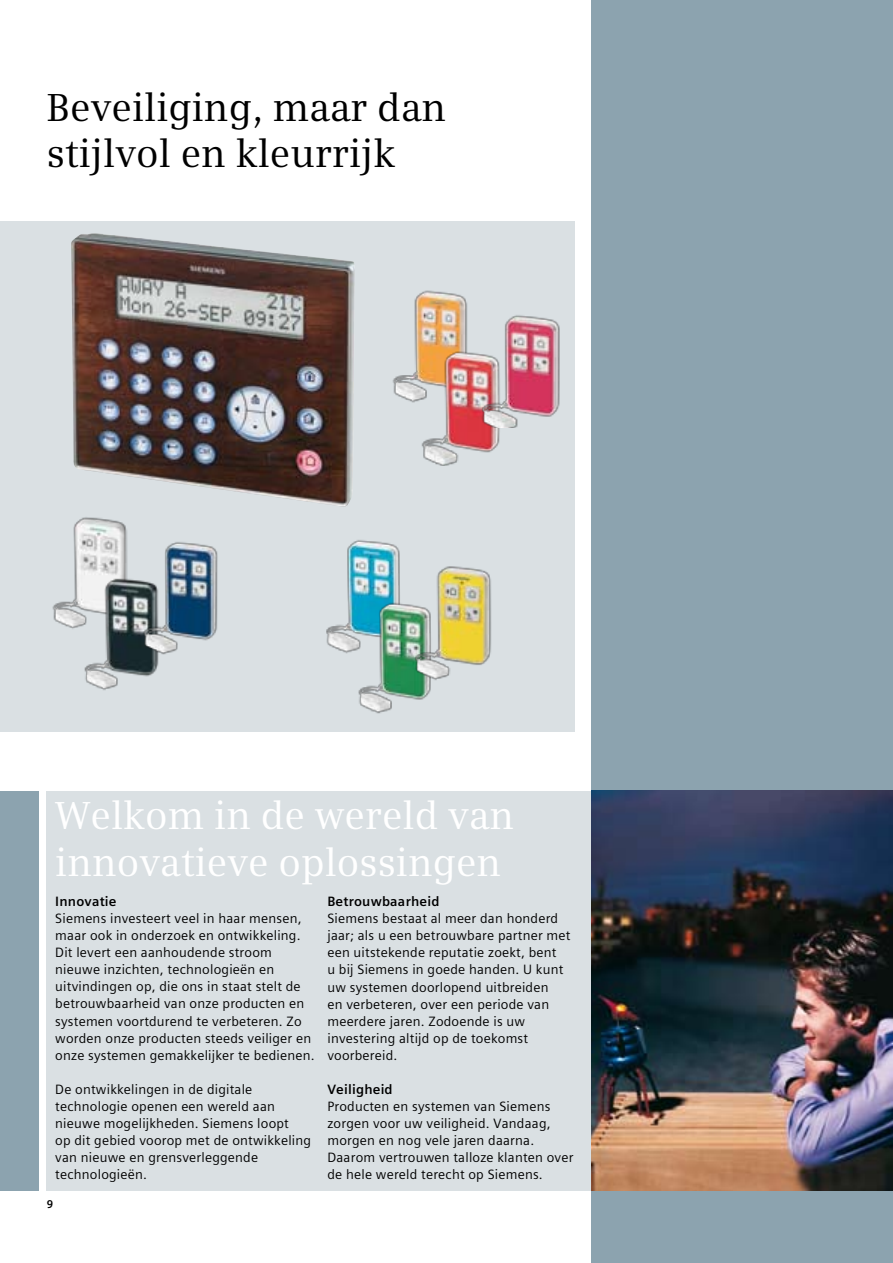
<style>
.page{position:relative;width:893px;height:1263px;background:#fff}
.page>*{position:absolute;margin:0;border:0;box-sizing:border-box;transform-origin:0 0}
.t1{font:39px/46.8px "Siemens Serif";color:#fff}
.t2{font:39px/46.8px "Siemens Serif";color:#000}
.t3{font:13.5px/17px "Siemens Sans";letter-spacing:.015em;color:#000}
.t4{font:700 13.5px "Siemens Sans";letter-spacing:.015em;color:#000}
.t5{font:700 11.25px "Siemens Sans";color:#000}
</style>
<div class="page">
<div style="left:0;top:221px;width:574px;height:510px;background:#dae0e3"></div>
<div style="left:591px;top:0;width:302px;height:1263px;background:#8ca3af"></div>
<img style="left:591px;top:791px;width:302px;height:400px">
<div style="left:47px;top:791px;width:544px;height:400px;background:#dae0e3"></div>
<div style="left:0;top:791px;width:38px;height:400px;background:#8ca3af"></div>
<img style="left:71px;top:233px;width:284px;height:274px">
<img style="left:52px;top:517px;width:76px;height:112px">
<img style="left:79px;top:576px;width:80px;height:114px">
<img style="left:141px;top:542px;width:77px;height:113px">
<img style="left:326px;top:540px;width:74px;height:114px">
<img style="left:353px;top:598px;width:78px;height:116px">
<img style="left:412px;top:566px;width:80px;height:115px">
<img style="left:392px;top:290px;width:76px;height:113px">
<img style="left:419px;top:347px;width:81px;height:118px">
<img style="left:479px;top:315px;width:81px;height:113px">
<h1 class="t2" style="left:47px;top:84px;width:401px">Beveiliging, maar dan stijlvol en kleurrijk</h1>
<h1 class="t1" style="left:55px;top:793px;width:460px">Welkom in de wereld van innovatieve oplossingen</h1>
<p class="t4" style="left:55px;top:894px;width:63px">Innovatie</p>
<p class="t3" style="left:55px;top:910px;width:261px">Siemens investeert veel in haar mensen, maar ook in onderzoek en ontwikkeling.<br>Dit levert een aanhoudende stroom nieuwe inzichten, technologieën en uitvindingen op, die ons in staat stelt de betrouwbaarheid van onze producten en systemen voortdurend te verbeteren. Zo worden onze producten steeds veiliger en onze systemen gemakkelijker te bedienen.</p>
<p class="t3" style="left:55px;top:1080px;width:257px">De ontwikkelingen in de digitale technologie openen een wereld aan nieuwe mogelijkheden. Siemens loopt<br>op dit gebied voorop met de ontwikkeling van nieuwe en grensverleggende technologieën.</p>
<p class="t5" style="left:47px;top:1197px;width:8px">9</p>
<p class="t4" style="left:327px;top:894px;width:113px">Betrouwbaarheid</p>
<p class="t3" style="left:327px;top:910px;width:245px">Siemens bestaat al meer dan honderd jaar; als u een betrouwbare partner met een uitstekende reputatie zoekt, bent<br>u bij Siemens in goede handen. U kunt uw systemen doorlopend uitbreiden<br>en verbeteren, over een periode van meerdere jaren. Zodoende is uw investering altijd op de toekomst voorbereid.</p>
<p class="t4" style="left:327px;top:1081px;width:67px">Veiligheid</p>
<p class="t3" style="left:327px;top:1097px;width:248px">Producten en systemen van Siemens zorgen voor uw veiligheid. Vandaag, morgen en nog vele jaren daarna.<br>Daarom vertrouwen talloze klanten over de hele wereld terecht op Siemens.</p>
</div>
